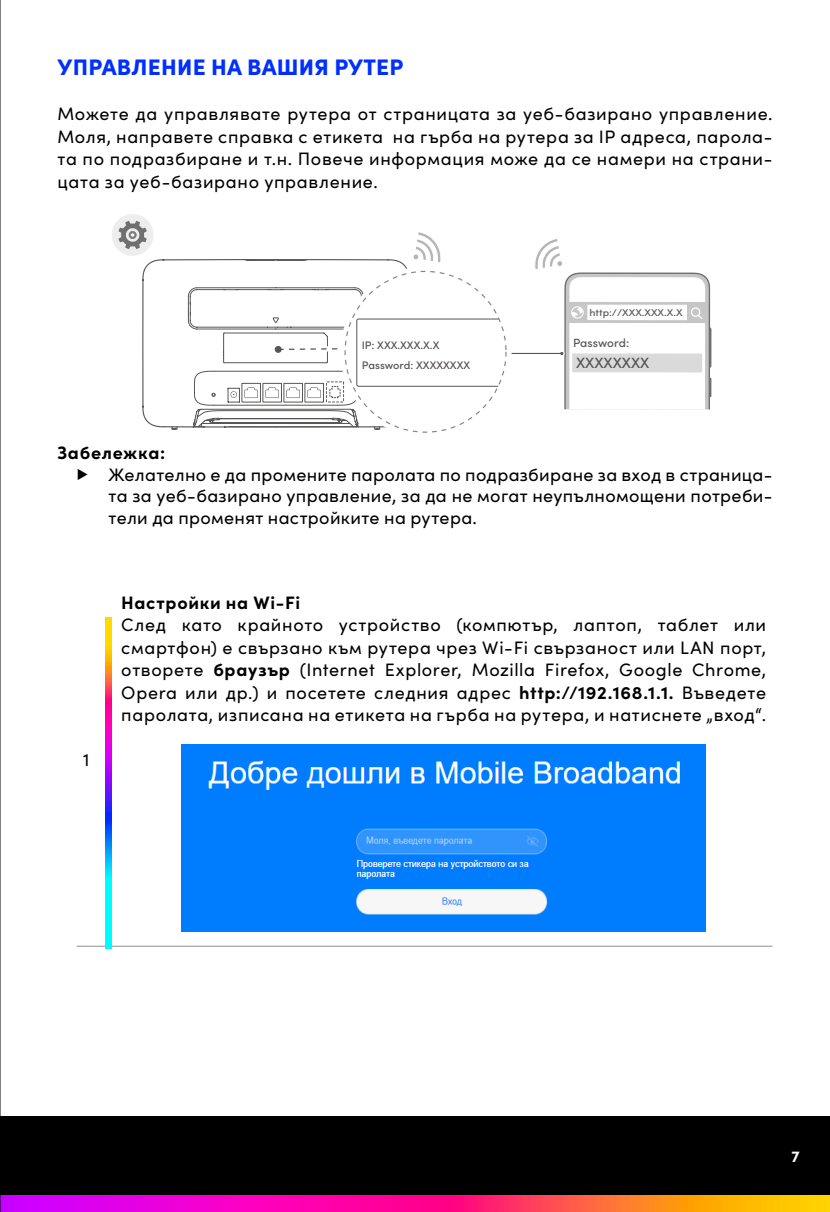
<style>
.page{position:relative;width:830px;height:1212px;background:#fff}
.page>*{position:absolute;margin:0;border:0;box-sizing:border-box;transform-origin:0 0}
.t1{font:900 22.5px "Sofia Pro";letter-spacing:.01em;color:#002fff}
.t2{font:18px/22.5px "Sofia Pro";letter-spacing:.035em;color:#000;text-align:justify}
.t3{font:700 18px "Sofia Pro";letter-spacing:.035em;color:#000}
.t4{font:700 15.75px "Sofia Pro";color:#fff}
.t5{font:500 14.85px "Sofia Pro";color:#575756}
.t6{font:500 11.92px "Sofia Pro";color:#575756}
.t7{font:500 10.8px/19.3px "Sofia Pro";color:#565151}
.t8{font:500 9.9px "Sofia Pro";color:#575756;scale:1.08 1}
.s1{font-weight:700}
</style>
<div class="page">
<div style="left:0;top:1116px;width:829px;height:96px;background:#000"></div>
<svg style="left:1px;top:1195px;width:828px;height:17px;background:#f63881"></svg>
<div style="left:112px;top:214px;width:41px;height:42px;background:#ededed;border-radius:50%"></div>
<svg style="left:118px;top:221px;width:594px;height:210px"></svg>
<img style="left:182px;top:745px;width:523px;height:187px">
<hr style="left:77px;top:946px;width:695px;height:1px;background:#9d9d9c">
<svg style="left:105px;top:617px;width:7px;height:332px;background:#7d7bbb"></svg>
<hr style="left:0;top:0;width:1px;height:1212px;background:#000">
<p class="t1" style="left:58px;top:50px;width:347px">УПРАВЛЕНИЕ НА ВАШИЯ РУТЕР</p>
<p class="t2" style="left:57px;top:102px;width:716px">Можете да управлявате рутера от страницата за уеб-базирано управление.<br>Моля, направете справка с етикета на гърба на рутера за IP адреса, парола&shy;та по подразбиране и т.н. Повече информация може да се намери на страни&shy;цата за уеб-базирано управление.</p>
<p class="t7" style="left:361px;top:335px;width:110px">IP: XXX.XXX.X.X<br>Password: XXXXXXXX</p>
<p class="t8" style="left:589px;top:305px;width:88px">http://XXX.XXX.X.X</p>
<p class="t6" style="left:572px;top:334px;width:58px">Password:</p>
<p class="t5" style="left:575px;top:352px;width:75px">XXXXXXXX</p>
<p class="t3" style="left:57px;top:439px;width:109px">Забележка:</p>
<p class="t2" style="left:108px;top:463px;width:665px;line-height:21.6px;text-indent:-32px">▶ Желателно е да промените паролата по подразбиране за вход в страница&shy;та за уеб-базирано управление, за да не могат неупълномощени потреби&shy;тели да променят настройките на рутера.</p>
<p class="t2" style="left:83px;top:748px;width:8px">1</p>
<p class="t3" style="left:121px;top:589px;width:180px">Настройки на Wi-Fi</p>
<p class="t2" style="left:121px;top:613px;width:646px">След като крайното устройство (компютър, лаптоп, таблет или смартфон) е свързано към рутера чрез Wi-Fi свързаност или LAN порт, отворете <span class="s1">браузър</span> (Internet Explorer, Mozilla Firefox, Google Chrome, Opera или др.) и посетете следния адрес <span class="s1">http://192.168.1.1.</span> Въведете паролата, изписана на етикета на гърба на рутера, и натиснете „вход“.</p>
<p class="t4" style="left:791px;top:1144px;width:10px">7</p>
</div>
